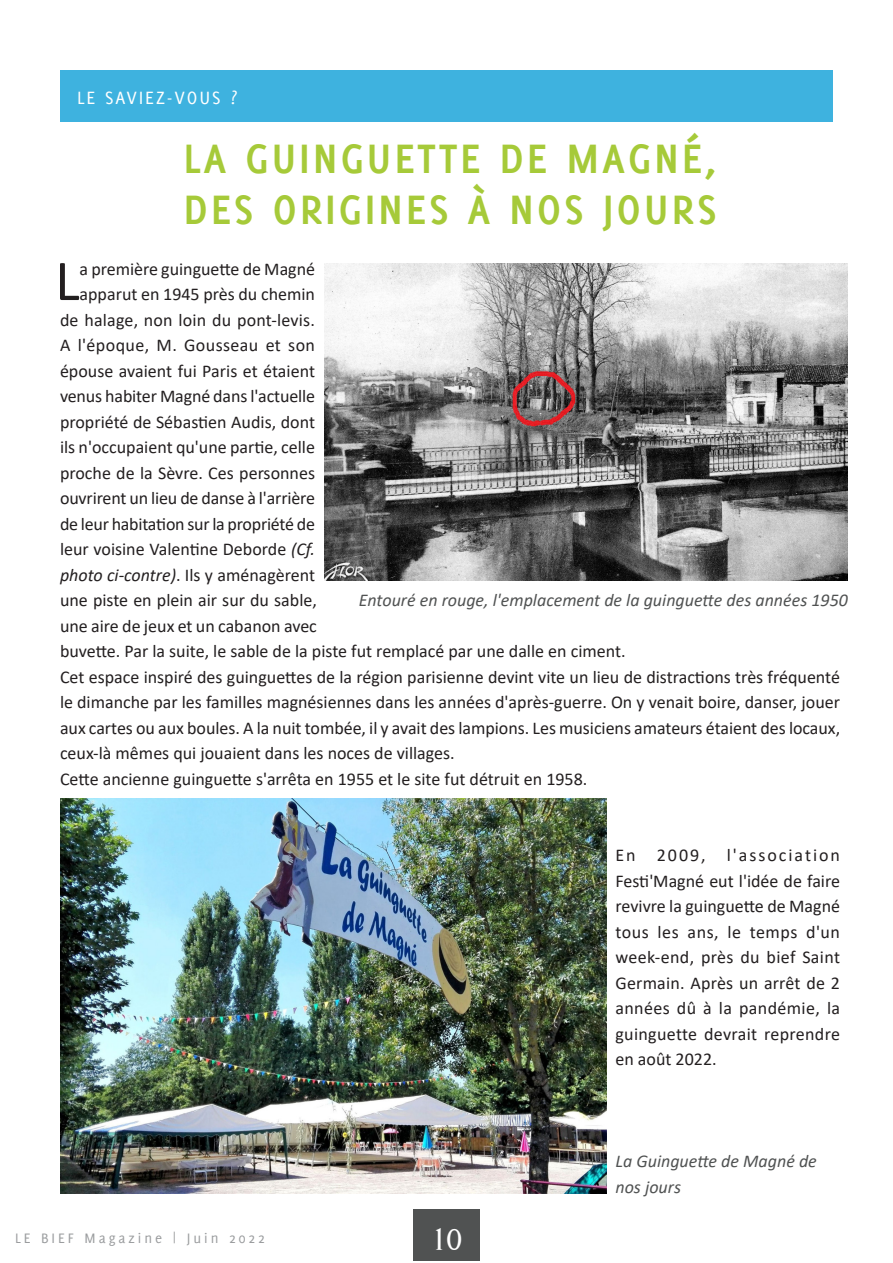
<style>
.page{position:relative;width:893px;height:1263px;background:#fff}
.page>*{position:absolute;margin:0;border:0;box-sizing:border-box;transform-origin:0 0}
.Body_article{font:58.2px "Calibri";color:#231f20}
.Heading_MASTER{font:700 45px "Delicious";letter-spacing:.06em;color:#a6ca39}
.t1{font:30px "November Medium Normal";color:#fff}
.Section_heading_in_b{font:19.5px "Delicious";letter-spacing:.1em;color:#fff}
.Body_article-2{font:18px/25.5px "Calibri";color:#231f20;text-align:justify}
.Body_article-3{font:italic 18px/25.5px "Calibri";color:#505252}
.Body_article-4{font:18px "Calibri";letter-spacing:.02em;color:#231f20}
.t2{font:15px "Delicious";letter-spacing:.2em;color:#9a9c9e}
.s1{font-style:italic}
</style>
<div class="page">
<img style="left:60px;top:799px;width:546px;height:394px">
<img style="left:324px;top:264px;width:524px;height:316px">
<div style="left:414px;top:1209px;width:66px;height:51px;background:#505252"></div>
<div style="left:60px;top:70px;width:773px;height:52px;background:#3eb2df"></div>
<p class="Section_heading_in_b" style="left:77px;top:86px;width:162px">LE SAVIEZ-VOUS ?</p>
<p class="Heading_MASTER" style="left:183px;top:132px;width:535px">LA GUINGUETTE DE MAGNÉ,</p>
<p class="Heading_MASTER" style="left:183px;top:183px;width:535px">DES ORIGINES À NOS JOURS</p>
<p class="Body_article" style="left:55px;top:240px;width:26px">L</p>
<p class="Body_article-2" style="left:80px;top:255px;width:237px">a première guinguette de Magné</p>
<p class="Body_article-2" style="left:80px;top:281px;width:237px">apparut en 1945 près du chemin</p>
<p class="Body_article-2" style="left:60px;top:306px;width:257px">de halage, non loin du pont-levis.</p>
<p class="Body_article-4" style="left:60px;top:333px;width:257px">A l'époque, M. Gousseau et son</p>
<p class="Body_article-2" style="left:60px;top:357px;width:257px">épouse avaient fui Paris et étaient</p>
<p class="Body_article-2" style="left:60px;top:383px;width:257px">venus habiter Magné dans l'actuelle</p>
<p class="Body_article-2" style="left:60px;top:408px;width:257px">propriété de Sébastien Audis, dont</p>
<p class="Body_article-2" style="left:60px;top:434px;width:257px">ils n'occupaient qu'une partie, celle</p>
<p class="Body_article-2" style="left:60px;top:459px;width:257px">proche de la Sèvre. Ces personnes</p>
<p class="Body_article-2" style="left:60px;top:485px;width:257px">ouvrirent un lieu de danse à l'arrière</p>
<p class="Body_article-2" style="left:60px;top:510px;width:257px">de leur habitation sur la propriété de</p>
<p class="Body_article-2" style="left:60px;top:536px;width:257px">leur voisine Valentine Deborde <span class="s1">(Cf.</span></p>
<p class="Body_article-2" style="left:60px;top:561px;width:257px"><span class="s1">photo ci-contre)</span>. Ils y aménagèrent</p>
<p class="Body_article-2" style="left:60px;top:587px;width:258px">une piste en plein air sur du sable,</p>
<p class="Body_article-2" style="left:60px;top:612px;width:258px">une aire de jeux et un cabanon avec</p>
<p class="Body_article-2" style="left:60px;top:638px;width:567px">buvette. Par la suite, le sable de la piste fut remplacé par une dalle en ciment.</p>
<p class="Body_article-2" style="left:60px;top:663px;width:782px">Cet espace inspiré des guinguettes de la région parisienne devint vite un lieu de distractions très fréquenté le dimanche par les familles magnésiennes dans les années d'après-guerre. On y venait boire, danser, jouer aux cartes ou aux boules. A la nuit tombée, il y avait des lampions. Les musiciens amateurs étaient des locaux,</p>
<p class="Body_article-2" style="left:60px;top:740px;width:396px">ceux-là mêmes qui jouaient dans les noces de villages.</p>
<p class="Body_article-2" style="left:60px;top:765px;width:529px">Cette ancienne guinguette s'arrêta en 1955 et le site fut détruit en 1958.</p>
<p class="Body_article-3" style="left:359px;top:587px;width:491px">Entouré en rouge, l'emplacement de la guinguette des années 1950</p>
<p class="Body_article-2" style="left:615px;top:842px;width:226px">En 2009, l'association Festi'Magné eut l'idée de faire revivre la guinguette de Magné tous les ans, le temps d'un week‑end, près du bief Saint Germain. Après un arrêt de 2 années dû à la pandémie, la guinguette devrait reprendre en août 2022.</p>
<p class="t2" style="left:15px;top:1230px;width:252px">LE BIEF Magazine | Juin 2022</p>
<h3 class="t1" style="left:431px;top:1222px;width:33px">10</h3>
<p class="Body_article-3" style="left:615px;top:1148px;width:203px">La Guinguette de Magné de nos jours</p>
</div>
